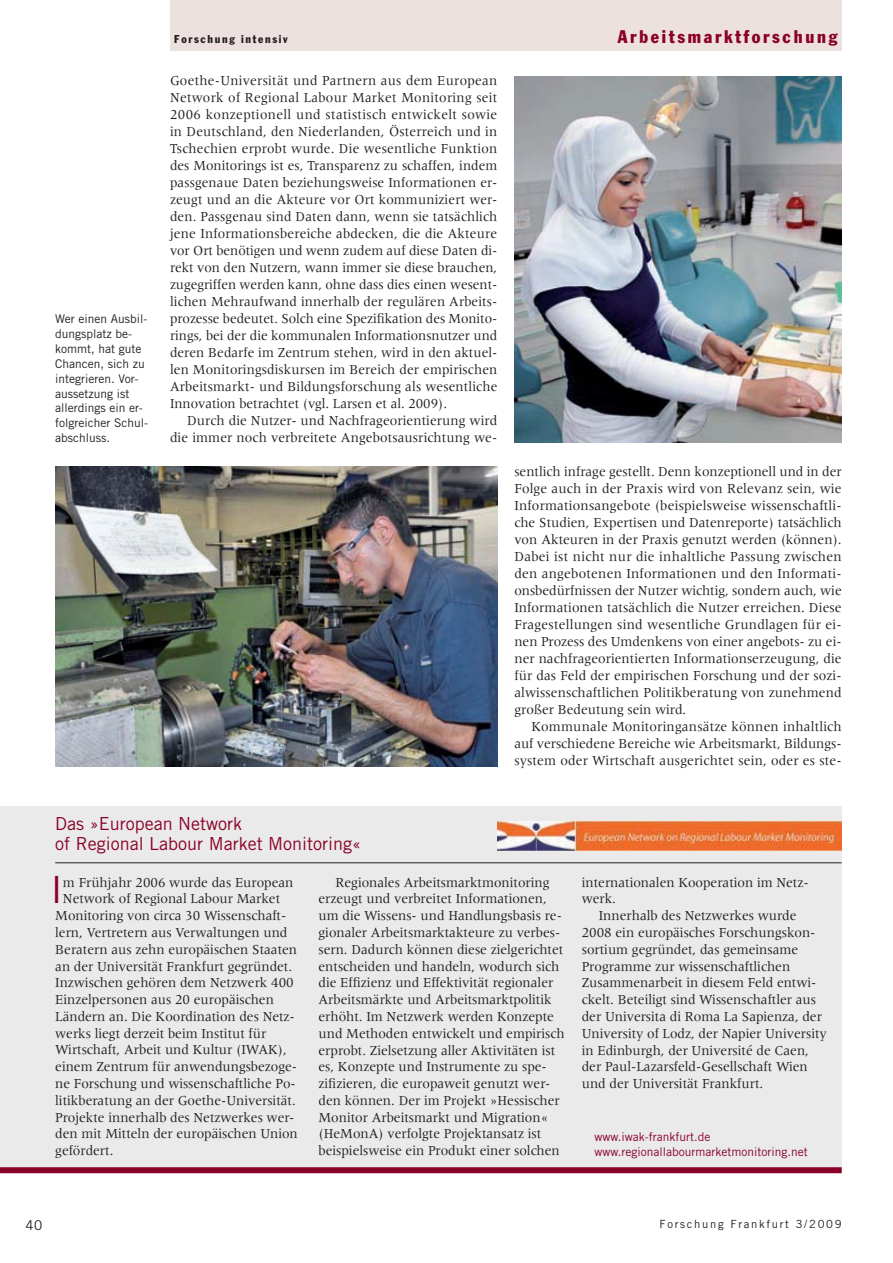
<style>
.page{position:relative;width:893px;height:1263px;background:#fff}
.page>*{position:absolute;margin:0;border:0;box-sizing:border-box;transform-origin:0 0}
.t1{font:37.5px "Trade Gothic";color:#8b0028}
.t2{font:18px/19.5px "Trade Gothic";color:#8b0028}
.t3{font:condensed 18px "Franklin Gothic";letter-spacing:.15em;color:#8b0028}
.t4{font:14.25px/16.8px "Meridien";color:#231f20;scale:.95 1}
.t5{font:14.25px/17px "Meridien";color:#231f20;text-align:justify;scale:.94 1}
.t6{font:13.5px "Trade Gothic";color:#231f20}
.t7{font:12px/14.9px "Trade Gothic";color:#231f20}
.t8{font:12px/14.9px "Trade Gothic";color:#8b0028}
.t9{font:11.25px "Trade Gothic";letter-spacing:.15em;color:#231f20}
.t10{font:condensed 11.25px "Franklin Gothic";letter-spacing:.15em;color:#231f20}
</style>
<div class="page">
<div style="left:170px;top:0;width:672px;height:51px;background:#ece1de"></div>
<div style="left:0;top:807px;width:842px;height:366px;background:#eaeaea"></div>
<hr style="left:55px;top:862px;width:787px;height:1px;background:#231f20">
<div style="left:0;top:1167px;width:842px;height:6px;background:#8b0028"></div>
<img style="left:497px;top:821px;width:345px;height:29px">
<img style="left:55px;top:467px;width:442px;height:300px">
<img style="left:514px;top:77px;width:328px;height:365px">
<p class="t7" style="left:55px;top:313px;width:94px">Wer einen Ausbil&shy;dungsplatz be&shy;kommt, hat gute<br>Chancen, sich zu integrieren. Vor&shy;aussetzung ist allerdings ein er&shy;folgreicher Schul&shy;abschluss.</p>
<p class="t10" style="left:174px;top:35px;width:115px">Forschung intensiv</p>
<p class="t3" style="left:618px;top:30px;width:221px">Arbeitsmarktforschung</p>
<p class="t5" style="left:170px;top:73px;width:350px">Goethe-Universität und Partnern aus dem European Network of Regional Labour Market Monitoring seit 2006 konzeptionell und statistisch entwickelt sowie in Deutschland, den Niederlanden, Österreich und in Tschechien erprobt wurde. Die wesentliche Funktion des Monitorings ist es, Transparenz zu schaffen, indem passgenaue Daten beziehungsweise Informationen er&shy;zeugt und an die Akteure vor Ort kommuniziert wer&shy;den. Passgenau sind Daten dann, wenn sie tatsächlich jene Informationsbereiche abdecken, die die Akteure vor Ort benötigen und wenn zudem auf diese Daten di&shy;rekt von den Nutzern, wann immer sie diese brauchen, zugegriffen werden kann, ohne dass dies einen wesent&shy;lichen Mehraufwand innerhalb der regulären Arbeits&shy;prozesse bedeutet. Solch eine Spezifikation des Monito&shy;rings, bei der die kommunalen Informationsnutzer und deren Bedarfe im Zentrum stehen, wird in den aktuel&shy;len Monitoringsdiskursen im Bereich der empirischen Arbeitsmarkt- und Bildungsforschung als wesentliche Innovation betrachtet (vgl. Larsen et al. 2009).</p>
<p class="t4" style="left:170px;top:413px;width:346px;text-align:right">Durch die Nutzer- und Nachfrageorientierung wird die immer noch verbreitete Angebotsausrichtung we-</p>
<p class="t4" style="left:514px;top:464px;width:346px;text-align:justify">sentlich infrage gestellt. Denn konzeptionell und in der Folge auch in der Praxis wird von Relevanz sein, wie Informationsangebote (beispielsweise wissenschaftli&shy;che Studien, Expertisen und Datenreporte) tatsächlich von Akteuren in der Praxis genutzt werden (können).<br>Dabei ist nicht nur die inhaltliche Passung zwischen den angebotenen Informationen und den Informati&shy;onsbedürfnissen der Nutzer wichtig, sondern auch, wie Informationen tatsächlich die Nutzer erreichen. Diese Fragestellungen sind wesentliche Grundlagen für ei&shy;nen Prozess des Umdenkens von einer angebots- zu ei&shy;ner nachfrageorientierten Informationserzeugung, die für das Feld der empirischen Forschung und der sozi&shy;alwissenschaftlichen Politikberatung von zunehmend großer Bedeutung sein wird.</p>
<p class="t4" style="left:514px;top:719px;width:346px;text-align:justify;text-indent:17px">Kommunale Monitoringansätze können inhaltlich auf verschiedene Bereiche wie Arbeitsmarkt, Bildungs&shy;system oder Wirtschaft ausgerichtet sein, oder es ste-</p>
<p class="t2" style="left:55px;top:816px;width:307px">Das »European Network<br>of Regional Labour Market Monitoring«</p>
<h1 class="t1" style="left:51px;top:876px;width:14px">I</h1>
<p class="t4" style="left:63px;top:875px;width:244px">m Frühjahr 2006 wurde das European</p>
<p class="t4" style="left:63px;top:891px;width:230px">Network of Regional Labour Market</p>
<p class="t4" style="left:55px;top:908px;width:245px">Monitoring von circa 30 Wissenschaft-</p>
<p class="t4" style="left:55px;top:925px;width:246px">lern, Vertretern aus Verwaltungen und</p>
<p class="t4" style="left:55px;top:942px;width:256px">Beratern aus zehn europäischen Staaten</p>
<p class="t4" style="left:55px;top:959px;width:251px">an der Universität Frankfurt gegründet.</p>
<p class="t4" style="left:55px;top:975px;width:252px">Inzwischen gehören dem Netzwerk 400</p>
<p class="t4" style="left:55px;top:992px;width:232px">Einzelpersonen aus 20 europäischen</p>
<p class="t4" style="left:55px;top:1009px;width:254px">Ländern an. Die Koordination des Netz-</p>
<p class="t4" style="left:55px;top:1026px;width:224px">werks liegt derzeit beim Institut für</p>
<p class="t4" style="left:55px;top:1043px;width:245px">Wirtschaft, Arbeit und Kultur (IWAK),</p>
<p class="t4" style="left:55px;top:1059px;width:256px">einem Zentrum für anwendungsbezoge-</p>
<p class="t4" style="left:55px;top:1076px;width:255px">ne Forschung und wissenschaftliche Po-</p>
<p class="t4" style="left:55px;top:1093px;width:255px">litikberatung an der Goethe-Universität.</p>
<p class="t4" style="left:55px;top:1110px;width:253px">Projekte innerhalb des Netzwerkes wer-</p>
<p class="t4" style="left:55px;top:1127px;width:257px">den mit Mitteln der europäischen Union</p>
<p class="t4" style="left:55px;top:1143px;width:63px">gefördert.</p>
<p class="t4" style="left:318px;top:875px;width:261px;text-indent:17px">Regionales Arbeitsmarktmonitoring erzeugt und verbreitet Informationen, um die Wissens- und Handlungsbasis re&shy;gionaler Arbeitsmarktakteure zu verbes&shy;sern. Dadurch können diese zielgerichtet entscheiden und handeln, wodurch sich die Effizienz und Effektivität regionaler Arbeitsmärkte und Arbeitsmarktpolitik erhöht. Im Netzwerk werden Konzepte und Methoden entwickelt und empirisch erprobt. Zielsetzung aller Aktivitäten ist es, Konzepte und Instrumente zu spe&shy;zifizieren, die europaweit genutzt wer&shy;den können. Der im Projekt »Hessischer Mo nitor Arbeitsmarkt und Migration« (HeMonA) verfolgte Projektansatz ist beispielsweise ein Produkt einer solchen</p>
<p class="t4" style="left:582px;top:875px;width:240px">internationalen Kooperation im Netz&shy;werk.</p>
<p class="t4" style="left:582px;top:908px;width:259px;text-indent:17px">Innerhalb des Netzwerkes wurde 2008 ein europäisches Forschungskon&shy;sortium gegründet, das gemeinsame Programme zur wissenschaftlichen Zusammenarbeit in diesem Feld entwi&shy;ckelt. Beteiligt sind Wissenschaftler aus der Universita di Roma La Sapienza, der University of Lodz, der Napier University in Edinburgh, der Université de Caen, der Paul-Lazarsfeld-Gesellschaft Wien und der Universität Frankfurt.</p>
<p class="t8" style="left:594px;top:1130px;width:215px">www.iwak-frankfurt.de www.regionallabourmarketmonitoring.net</p>
<p class="t6" style="left:25px;top:1220px;width:19px">40</p>
<p class="t9" style="left:659px;top:1220px;width:184px">Forschung Frankfurt 3/2009</p>
</div>
